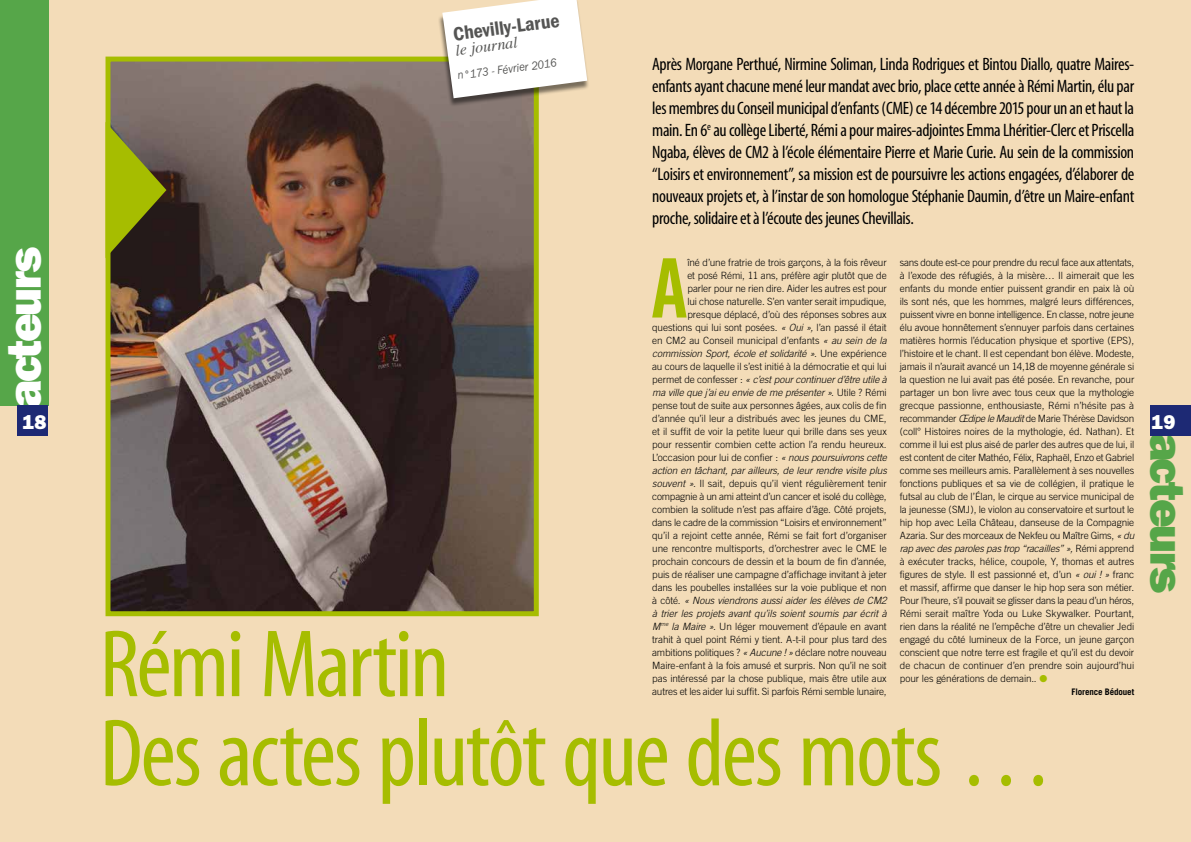
<style>
.page{position:relative;width:1191px;height:842px;background:#fff}
.page>*{position:absolute;margin:0;border:0;box-sizing:border-box;transform-origin:0 0}
.t1{font:96.6px/89.2px "Myriad MM 400 300";letter-spacing:-.025em;color:#a6bd00}
.t2{font:82px "Trade Gothic Bold Cond Twenty";color:#a6bd00}
.t3{font:800 48px "Franklin Gothic";letter-spacing:-.05em;color:#fff}
.t4{font:800 48px "Franklin Gothic";letter-spacing:-.05em;color:#56a649}
.t5{font:600 condensed 20px "Franklin Gothic";color:#555554}
.t6{font:800 20px "Franklin Gothic";color:#fff}
.t7{font:18px/22px "Myriad MM 400 300";letter-spacing:-.02em;color:#000;text-align:justify}
.t8{font:italic 16px "Times";color:#555554}
.t9{font:italic 12px "Franklin Gothic";color:#555554;scale:.9 1}
.t10{font:300 10px/13px "Trade Gothic";letter-spacing:-.005em;color:#000;text-align:right}
.t11{font:700 9px "Trade Gothic";letter-spacing:-.015em;color:#000}
.s1{font-style:italic}
.s2{color:#a6bd00}
</style>
<div class="page">
<div style="left:0;top:0;width:595px;height:842px;background:#f3dcb8"></div>
<img style="left:111px;top:63px;width:422px;height:547px">
<div style="left:105px;top:57px;width:434px;height:559px;border:5px solid #a6bd00"></div>
<div style="left:0;top:0;width:48px;height:405px;background:#56a649"></div>
<div style="left:17px;top:405px;width:31px;height:31px;background:#1d2974"></div>
<svg style="left:105px;top:122px;width:61px;height:136px;background:#787d1d"></svg>
<div style="left:595px;top:0;width:596px;height:842px;background:#f3dcb8"></div>
<div style="left:1150px;top:405px;width:41px;height:31px;background:#1d2974"></div>
<div style="left:438px;top:0;width:152px;height:107px;background:#000;opacity:.5"></div>
<svg style="left:442px;top:0;width:145px;height:98px;background:#f1eee9"></svg>
<h3 class="t3" style="left:-4px;top:408px;width:162px;rotate:-90deg">acteurs</h3>
<h3 class="t6" style="left:23px;top:410px;width:25px">18</h3>
<h3 class="t5" style="left:452px;top:22px;width:109px;rotate:-7deg">Chevilly-Larue</h3>
<h3 class="t8" style="left:454px;top:36px;width:64px;rotate:-7deg">le journal</h3>
<p class="t9" style="left:457px;top:69px;width:112px;rotate:-8deg">n°173 - Février 2016</p>
<p class="t7" style="left:652px;top:54px;width:484px">Après Morgane Perthué, Nirmine Soliman, Linda Rodrigues et Bintou Diallo, quatre Maires&shy;enfants ayant chacune mené leur mandat avec brio, place cette année à Rémi Martin, élu par les membres du Conseil municipal d’enfants (CME) ce 14 décembre 2015 pour un an et haut la main. En 6<sup>e</sup> au collège Liberté, Rémi a pour maires-adjointes Emma Lhéritier-Clerc et Priscella Ngaba, élèves de CM2 à l’école élémentaire Pierre et Marie Curie. Au sein de la commission “Loisirs et environnement”, sa mission est de poursuivre les actions engagées, d’élaborer de nouveaux projets et, à l’instar de son homologue Stéphanie Daumin, d’être un Maire-enfant proche, solidaire et à l’écoute des jeunes Chevillais.</p>
<h2 class="t2" style="left:651px;top:238px;width:38px">A</h2>
<p class="t10" style="left:652px;top:255px;width:236px">îné d’une fratrie de trois garçons, à la fois rêveur<br>et posé Rémi, 11 ans, préfère agir plutôt que de<br>parler pour ne rien dire. Aider les autres est pour<br>lui chose naturelle. S’en vanter serait impudique, presque déplacé, d’où des réponses sobres aux questions qui lui sont posées. <span class="s1">« Oui »,</span> l’an passé il était en CM2 au Conseil municipal d’enfants <span class="s1">« au sein de la commission Sport, école et solidarité ».</span> Une expérience au cours de laquelle il s’est initié à la démocratie et qui lui permet de confesser : <span class="s1">« c’est pour continuer d’être utile à ma ville que j’ai eu envie de me présenter ».</span> Utile ? Rémi pense tout de suite aux personnes âgées, aux colis de fin d’année qu’il leur a distribués avec les jeunes du CME, et il suffit de voir la petite lueur qui brille dans ses yeux pour ressentir combien cette action l’a rendu heureux.<br>L’occasion pour lui de confier : <span class="s1">« nous poursuivrons cette action en tâchant, par ailleurs, de leur rendre visite plus souvent ».</span> Il sait, depuis qu’il vient régulièrement tenir compagnie à un ami atteint d’un cancer et isolé du collège, combien la solitude n’est pas affaire d’âge. Côté projets, dans le cadre de la commission “Loisirs et environnement” qu’il a rejoint cette année, Rémi se fait fort d’organiser une rencontre multisports, d’orchestrer avec le CME le prochain concours de dessin et la boum de fin d’année, puis de réaliser une campagne d’affichage invitant à jeter dans les poubelles installées sur la voie publique et non à côté. <span class="s1">« Nous viendrons aussi aider les élèves de CM2 à trier les projets avant qu’ils soient soumis par écrit à M</span><sup>me</sup> <span class="s1">la Maire ».</span> Un léger mouvement d’épaule en avant trahit à quel point Rémi y tient. A-t-il pour plus tard des ambitions politiques ? <span class="s1">« Aucune ! »</span> déclare notre nouveau Maire-enfant à la fois amusé et surpris. Non qu’il ne soit pas intéressé par la chose publique, mais être utile aux autres et les aider lui suffit. Si parfois Rémi semble lunaire,</p>
<p class="t10" style="left:899px;top:255px;width:236px;text-align:justify">sans doute est-ce pour prendre du recul face aux attentats, à l’exode des réfugiés, à la misère… Il aimerait que les enfants du monde entier puissent grandir en paix là où ils sont nés, que les hommes, malgré leurs différences, puissent vivre en bonne intelligence. En classe, notre jeune élu avoue honnêtement s’ennuyer parfois dans certaines matières hormis l’éducation physique et sportive (EPS), l’histoire et le chant. Il est cependant bon élève. Modeste, jamais il n’aurait avancé un 14,18 de moyenne générale si la question ne lui avait pas été posée. En revanche, pour partager un bon livre avec tous ceux que la mythologie grecque passionne, enthousiaste, Rémi n’hésite pas à recommander <span class="s1">Œdipe le Maudit</span> de Marie Thérèse Davidson (coll° Histoires noires de la mythologie, éd. Nathan). Et comme il lui est plus aisé de parler des autres que de lui, il est content de citer Mathéo, Félix, Raphaël, Enzo et Gabriel comme ses meilleurs amis. Parallèlement à ses nouvelles fonctions publiques et sa vie de collégien, il pratique le futsal au club de l’Élan, le cirque au service municipal de la jeunesse (SMJ), le violon au conservatoire et surtout le hip hop avec Leïla Château, danseuse de la Compagnie Azaria. Sur des morceaux de Nekfeu ou Maître Gims, <span class="s1">« du rap avec des paroles pas trop “racailles” »,</span> Rémi apprend à exécuter tracks, hélice, coupole, Y, thomas et autres figures de style. Il est passionné et, d’un <span class="s1">« oui ! »</span> franc et massif, affirme que danser le hip hop sera son métier.<br>Pour l’heure, s’il pouvait se glisser dans la peau d’un héros, Rémi serait maître Yoda ou Luke Skywalker. Pourtant, rien dans la réalité ne l’empêche d’être un chevalier Jedi engagé du côté lumineux de la Force, un jeune garçon conscient que notre terre est fragile et qu’il est du devoir de chacun de continuer d’en prendre soin aujourd’hui pour les générations de demain.. <span class="s2">●</span></p>
<h1 class="t1" style="left:100px;top:624px;width:956px">Rémi Martin<br>Des actes plutôt que des mots …</h1>
<p class="t11" style="left:1071px;top:686px;width:64px">Florence Bédouet</p>
<h3 class="t6" style="left:1151px;top:410px;width:25px">19</h3>
<h3 class="t4" style="left:1195px;top:433px;width:162px;rotate:90deg">acteurs</h3>
</div>
